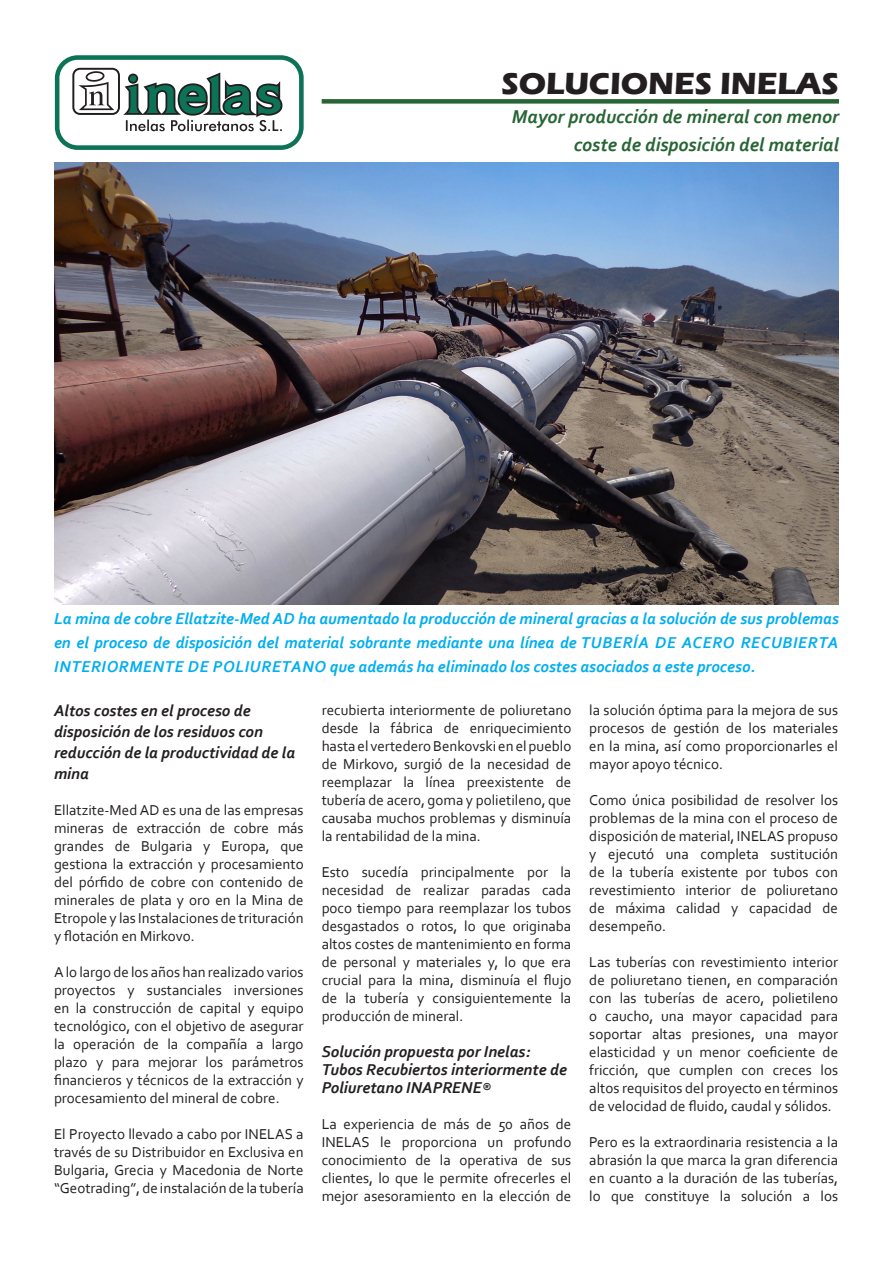
<style>
.page{position:relative;width:893px;height:1263px;background:#fff}
.page>*{position:absolute;margin:0;border:0;box-sizing:border-box;transform-origin:0 0}
.t1{font:700 31.5px "Eras ITC";color:#231f20}
.t2{font:italic 700 19.5px "Corbel";color:#276535}
.t3{font:italic 700 16.5px/24px "Corbel";color:#00aeef;text-align:justify}
.t4{font:italic 700 16.5px/21px "Corbel";color:#231f20}
.t5{font:15px/18px "Corbel";color:#231f20;text-align:justify}
.s1{font-size:15px}
</style>
<div class="page">
<div style="left:322px;top:99px;width:517px;height:5px;background:#276535"></div>
<img style="left:54px;top:163px;width:785px;height:441px">
<svg style="left:55px;top:55px;width:249px;height:95px"></svg>
<p class="t1" style="left:501px;top:65px;width:339px">SOLUCIONES INELAS</p>
<p class="t2" style="left:512px;top:104px;width:329px">Mayor producción de mineral con menor</p>
<p class="t2" style="left:574px;top:132px;width:267px">coste de disposición del material</p>
<p class="t3" style="left:54px;top:606px;width:786px">La mina de cobre Ellatzite-Med AD ha aumentado la producción de mineral gracias a la solución de sus problemas en el proceso de disposición del material sobrante mediante una línea de TUBERÍA DE ACERO RECUBIERTA INTERIORMENTE DE POLIURETANO que además ha eliminado los costes asociados a este proceso.</p>
<p class="t4" style="left:54px;top:700px;width:243px">Altos costes en el proceso de disposición de los residuos con reducción de la productividad de la mina</p>
<p class="t5" style="left:54px;top:801px;width:251px">Ellatzite-Med AD es una de las empresas mineras de extracción de cobre más grandes de Bulgaria y Europa, que gestiona la extracción y procesamiento del pórfido de cobre con contenido de minerales de plata y oro en la Mina de Etropole y las Instalaciones de trituración y flotación en Mirkovo.</p>
<p class="t5" style="left:54px;top:963px;width:251px">A lo largo de los años han realizado varios proyectos y sustanciales inversiones en la construcción de capital y equipo tecnológico, con el objetivo de asegurar la operación de la compañía a largo plazo y para mejorar los parámetros financieros y técnicos de la extracción y procesamiento del mineral de cobre.</p>
<p class="t5" style="left:54px;top:1125px;width:251px">El Proyecto llevado a cabo por INELAS a través de su Distribuidor en Exclusiva en Bulgaria, Grecia y Macedonia de Norte “Geotrading”, de instalación de la tubería</p>
<p class="t5" style="left:589px;top:701px;width:250px">la solución óptima para la mejora de sus procesos de gestión de los materiales en la mina, así como proporcionarles el mayor apoyo técnico.</p>
<p class="t5" style="left:589px;top:791px;width:250px">Como única posibilidad de resolver los problemas de la mina con el proceso de disposición de material, INELAS propuso y ejecutó una completa sustitución de la tubería existente por tubos con revestimiento interior de poliuretano de máxima calidad y capacidad de desempeño.</p>
<p class="t5" style="left:589px;top:953px;width:250px">Las tuberías con revestimiento interior de poliuretano tienen, en comparación con las tuberías de acero, polietileno o caucho, una mayor capacidad para soportar altas presiones, una mayor elasticidad y un menor coeficiente de fricción, que cumplen con creces los altos requisitos del proyecto en términos de velocidad de fluido, caudal y sólidos.</p>
<p class="t5" style="left:589px;top:1133px;width:250px">Pero es la extraordinaria resistencia a la abrasión la que marca la gran diferencia en cuanto a la duración de las tuberías, lo que constituye la solución a los</p>
<p class="t5" style="left:322px;top:701px;width:251px">recubierta interiormente de poliuretano desde la fábrica de enriquecimiento hasta el vertedero Benkovski en el pueblo de Mirkovo, surgió de la necesidad de reemplazar la línea preexistente de tubería de acero, goma y polietileno, que causaba muchos problemas y disminuía la rentabilidad de la mina.</p>
<p class="t5" style="left:322px;top:863px;width:251px">Esto sucedía principalmente por la necesidad de realizar paradas cada poco tiempo para reemplazar los tubos desgastados o rotos, lo que originaba altos costes de mantenimiento en forma de personal y materiales y, lo que era crucial para la mina, disminuía el flujo de la tubería y consiguientemente la producción de mineral.</p>
<p class="t4" style="left:322px;top:1040px;width:210px">Solución propuesta por Inelas:</p>
<p class="t4" style="left:322px;top:1060px;width:247px;line-height:18px">Tubos Recubiertos interiormente de<br>Poliuretano INAPRENE<span class="s1">®</span></p>
<p class="t5" style="left:322px;top:1115px;width:251px">La experiencia de más de 50 años de INELAS le proporciona un profundo conocimiento de la operativa de sus clientes, lo que le permite ofrecerles el mejor asesoramiento en la elección de</p>
</div>
